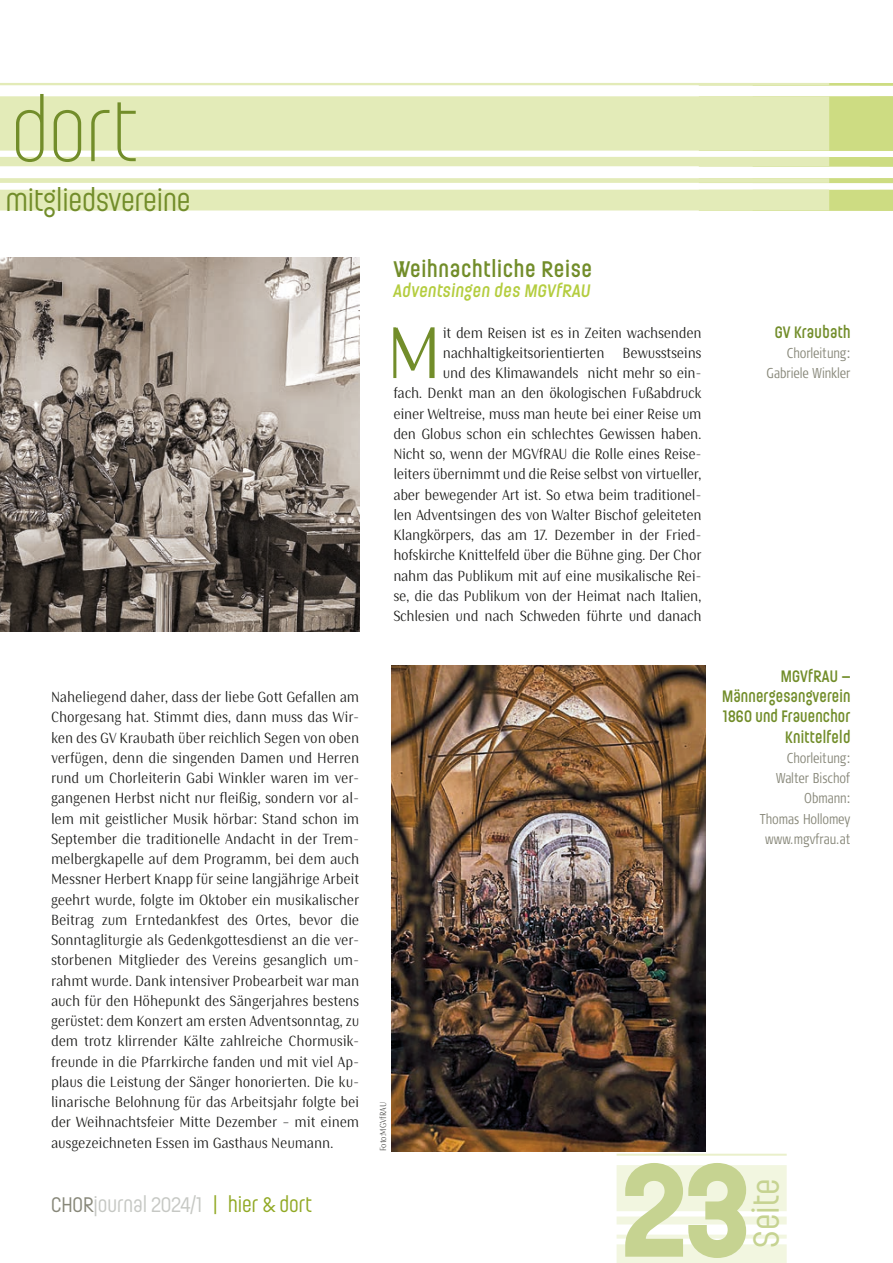
<style>
.page{position:relative;width:893px;height:1263px;background:#fff}
.page>*{position:absolute;margin:0;border:0;box-sizing:border-box;transform-origin:0 0}
.t1{font:700 132px "Ladislav";color:#c6d391}
.t2{font:300 84px "Ladislav";color:#728d2a}
.nb_ÜS_2{font:74.55px "Saya Semi Sans FY";color:#728d2a;scale:.95 1}
.t3{font:36px "Ladislav";color:#c6d391}
.t4{font:30px "Ladislav";letter-spacing:-.005em;color:#728d2a}
.nb_Fließtext_Initial{font:600 22.5px "Ladislav";letter-spacing:.03em;color:#728d2a}
.t5{font:21px "Ladislav";color:#c6c8c4}
.nb_Fließtext_Initial-2{font:italic 600 18px "Ladislav";letter-spacing:.02em;color:#b4cd3f}
.Marginal_ÜS{font:600 16.5px/20.2px "Ladislav";letter-spacing:.01em;color:#728d2a;text-align:right;scale:.95 1}
.nb_Fließtext_Initial-3{font:15px/20.2px "Saya Semi Sans FY";letter-spacing:-.01em;color:#1d1d1b;text-align:justify;scale:.95 1}
.nb_ÜS_2-2{font:15px/20.2px "Saya Semi Sans FY";letter-spacing:-.02em;color:#1d1d1b;text-align:right;scale:.95 1}
.Marginal_Fließtext{font:300 condensed 14.25px "Signa OT";letter-spacing:-.01em;color:#878779;scale:.9 1}
.Marginal_ÜS-2{font:300 condensed 14.25px "Signa OT";letter-spacing:-.01em;color:#878779;scale:.9 1}
.ld_Fließtext{font:300 9px "Saya Semi Sans FY";color:#1d1d1b;scale:.9 1}
.s1{color:#878779}
.s2{color:#91a924}
</style>
<div class="page">
<hr style="left:699px;top:83px;width:194px;height:2px;background:#cddc82">
<div style="left:699px;top:96px;width:194px;height:55px;background:#cddc82"></div>
<div style="left:699px;top:157px;width:194px;height:9px;background:#cddc82"></div>
<div style="left:699px;top:178px;width:194px;height:5px;background:#cddc82"></div>
<div style="left:699px;top:190px;width:194px;height:21px;background:#cddc82"></div>
<hr style="left:617px;top:1154px;width:170px;height:2px;background:#eaf0cb">
<div style="left:617px;top:1165px;width:170px;height:46px;background:#f2f6e0"></div>
<div style="left:617px;top:1216px;width:170px;height:8px;background:#f2f6e0"></div>
<svg style="left:617px;top:1234px;width:170px;height:4px"></svg>
<div style="left:617px;top:1244px;width:170px;height:19px;background:#f2f6e0"></div>
<img style="left:0;top:257px;width:359px;height:374px">
<hr style="left:0;top:83px;width:829px;height:2px;background:#e3ebb8">
<div style="left:0;top:96px;width:829px;height:55px;background:#e3ebb8"></div>
<div style="left:0;top:157px;width:829px;height:9px;background:#e3ebb8"></div>
<div style="left:0;top:178px;width:829px;height:5px;background:#e3ebb8"></div>
<div style="left:0;top:190px;width:829px;height:20px;background:#e3ebb8"></div>
<img style="left:391px;top:665px;width:315px;height:486px">
<h2 class="t2" style="left:11px;top:80px;width:129px">dort</h2>
<h3 class="t4" style="left:6px;top:182px;width:186px">mitgliedsvereine</h3>
<p class="nb_Fließtext_Initial-3" style="left:51px;top:686px;width:326px">Naheliegend daher, dass der liebe Gott Gefallen am Chorgesang hat. Stimmt dies, dann muss das Wir&shy;ken des GV Kraubath über reichlich Segen von oben verfügen, denn die singenden Damen und Herren rund um Chorleiterin Gabi Winkler waren im ver&shy;gangenen Herbst nicht nur fleißig, sondern vor al&shy;lem mit geistlicher Musik hörbar: Stand schon im September die traditionelle Andacht in der Trem&shy;melbergkapelle auf dem Programm, bei dem auch Messner Herbert Knapp für seine langjährige Arbeit geehrt wurde, folgte im Oktober ein musikalischer Beitrag zum Erntedankfest des Ortes, bevor die Sonntagliturgie als Gedenkgottesdienst an die ver&shy;storbenen Mitglieder des Vereins gesanglich um&shy;rahmt wurde. Dank intensiver Probearbeit war man auch für den Höhepunkt des Sängerjahres bestens gerüstet: dem Konzert am ersten Adventsonntag, zu dem trotz klirrender Kälte zahlreiche Chormusik&shy;freunde in die Pfarrkirche fanden und mit viel Ap&shy;plaus die Leistung der Sänger honorierten. Die ku&shy;linarische Belohnung für das Arbeitsjahr folgte bei der Weihnachtsfeier Mitte Dezember – mit einem ausgezeichneten Essen im Gasthaus Neumann.</p>
<p class="t5" style="left:51px;top:1191px;width:263px"><span class="s1">CHOR</span>journal 2024/1 <span class="s2">| hier &amp; dort</span></p>
<p class="nb_Fließtext_Initial" style="left:393px;top:255px;width:200px">Weihnachtliche Reise</p>
<p class="nb_Fließtext_Initial-2" style="left:393px;top:280px;width:199px">Adventsingen des MGVfRAU</p>
<p class="nb_ÜS_2" style="left:386px;top:307px;width:60px">M</p>
<p class="nb_ÜS_2-2" style="left:393px;top:322px;width:326px">it dem Reisen ist es in Zeiten wachsenden nachhaltigkeitsorientierten Bewusstseins<br>und des Klimawandels nicht mehr so ein-<br>fach. Denkt man an den ökologischen Fußabdruck einer Weltreise, muss man heute bei einer Reise um den Globus schon ein schlechtes Gewissen haben.<br>Nicht so, wenn der MGVfRAU die Rolle eines Reise&shy;leiters übernimmt und die Reise selbst von virtueller, aber bewegender Art ist. So etwa beim traditionel&shy;len Adventsingen des von Walter Bischof geleiteten Klangkörpers, das am 17. Dezember in der Fried&shy;hofskirche Knittelfeld über die Bühne ging. Der Chor nahm das Publikum mit auf eine musikalische Rei&shy;se, die das Publikum von der Heimat nach Italien, Schlesien und nach Schweden führte und danach</p>
<p class="Marginal_ÜS" style="left:775px;top:321px;width:81px">GV Kraubath</p>
<p class="Marginal_Fließtext" style="left:787px;top:345px;width:72px">Chorleitung:</p>
<p class="Marginal_Fließtext" style="left:766px;top:365px;width:95px">Gabriele Winkler</p>
<p class="Marginal_ÜS" style="left:781px;top:665px;width:75px">MGVfRAU –</p>
<p class="Marginal_ÜS" style="left:722px;top:686px;width:137px">Männergesangverein<br>1860 und Frauenchor<br>Knittelfeld</p>
<p class="Marginal_ÜS-2" style="left:787px;top:750px;width:72px">Chorleitung:</p>
<p class="Marginal_ÜS-2" style="left:776px;top:770px;width:84px">Walter Bischof</p>
<p class="Marginal_Fließtext" style="left:804px;top:791px;width:53px">Obmann:</p>
<p class="Marginal_Fließtext" style="left:760px;top:811px;width:102px">Thomas Hollomey</p>
<p class="Marginal_Fließtext" style="left:765px;top:831px;width:96px">www.mgvfrau.at</p>
<p class="ld_Fließtext" style="left:378px;top:1151px;width:56px;rotate:-90deg">Foto:MGVfRAU</p>
<p class="t1" style="left:623px;top:1128px;width:129px">23</p>
<p class="t3" style="left:744px;top:1247px;width:71px;rotate:-90deg">Seite</p>
</div>
